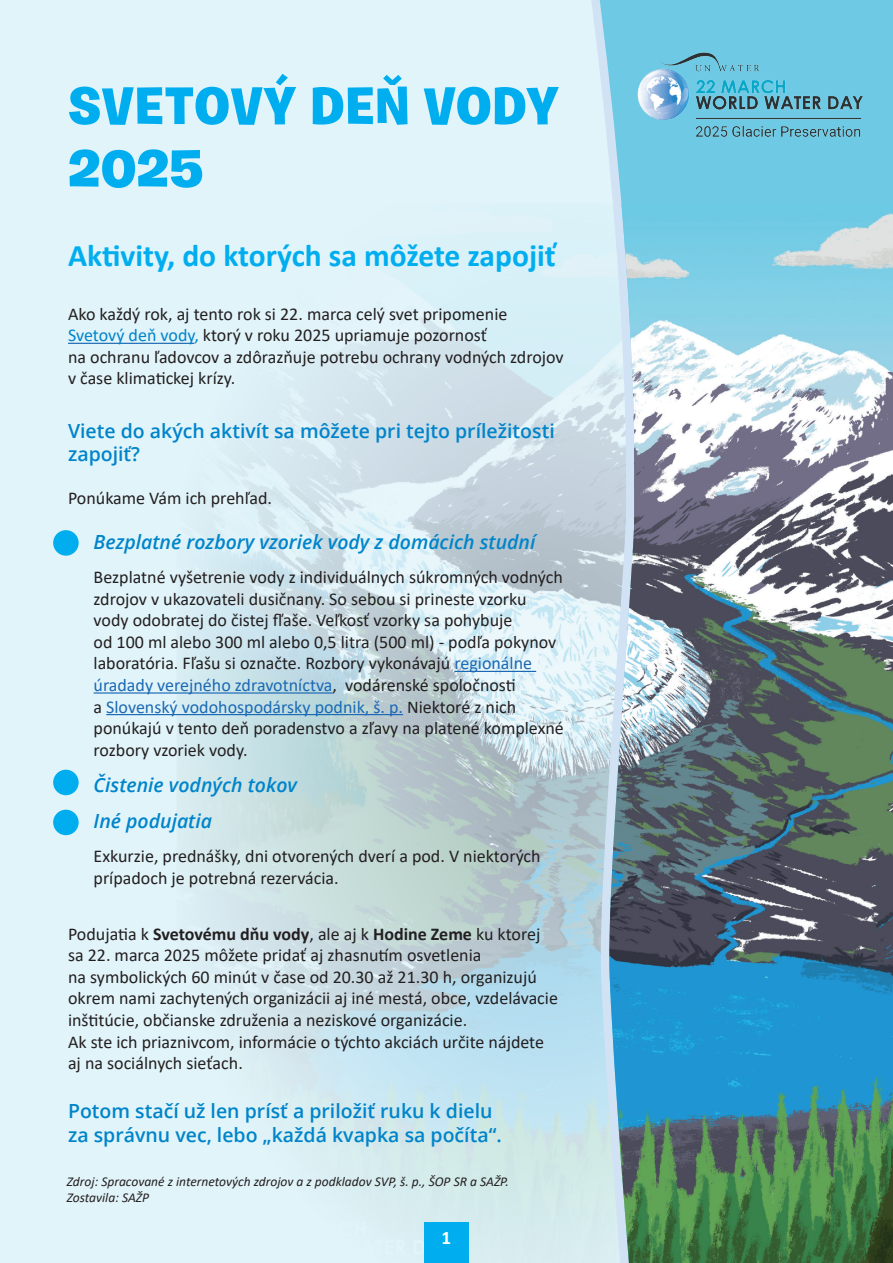
<style>
.page{position:relative;width:893px;height:1263px;background:#fff}
.page>*{position:absolute;margin:0;border:0;box-sizing:border-box;transform-origin:0 0}
.t1{font:900 52.35px/62.7px "Burbank Small";letter-spacing:-.005em;color:#00aeef}
.t2{font:700 31.5px "Calibri";color:#00aeef}
.t3{font:600 19.5px/23.4px "Open Sans";color:#0084ca}
.t4{font:italic 600 19.5px "Open Sans";color:#0084ca}
.t5{font:700 19.2px "Calibri";color:#fff}
.t6{font:18px/21.6px "Calibri";color:#231f20}
.t7{font:italic 13.5px "Calibri";color:#231f20}
.s1{color:#0084ca}
.s2{color:#1b69b4}
.s3{font-weight:700}
</style>
<div class="page">
<div style="left:0;top:0;width:626px;height:1263px;background:#e1f4fa"></div>
<img style="left:120px;top:287px;width:444px;height:968px">
<svg style="left:564px;top:291px;width:9px;height:958px"></svg>
<svg style="left:573px;top:0;width:320px;height:1251px"></svg>
<img style="left:608px;top:204px;width:285px;height:1059px">
<img style="left:631px;top:43px;width:245px;height:108px">
<div style="left:424px;top:1222px;width:45px;height:41px;background:#00aeef"></div>
<div style="left:53px;top:530px;width:26px;height:26px;background:#00aeef;border-radius:50%"></div>
<div style="left:53px;top:770px;width:26px;height:25px;background:#00aeef;border-radius:50%"></div>
<div style="left:53px;top:810px;width:26px;height:25px;background:#00aeef;border-radius:50%"></div>
<hr style="left:68px;top:343px;width:126px;height:1px;background:#1b69b4">
<hr style="left:454px;top:671px;width:82px;height:1px;background:#1b69b4">
<hr style="left:94px;top:692px;width:239px;height:2px;background:#1b69b4">
<hr style="left:106px;top:714px;width:297px;height:1px;background:#1b69b4">
<p class="t1" style="left:68px;top:75px;width:494px">SVETOVÝ DEŇ VODY<br>2025</p>
<p class="t2" style="left:68px;top:233px;width:490px">Aktivity, do ktorých sa môžete zapojiť</p>
<p class="t6" style="left:68px;top:302px;width:497px">Ako každý rok, aj tento rok si 22. marca celý svet pripomenie <span class="s1">Svetový deň vody,</span> ktorý v roku 2025 upriamuje pozornosť<br>na ochranu ľadovcov a zdôrazňuje potrebu ochrany vodných zdrojov v čase klimatickej krízy.</p>
<p class="t3" style="left:68px;top:418px;width:488px">Viete do akých aktivít sa môžete pri tejto príležitosti zapojiť?</p>
<p class="t6" style="left:68px;top:487px;width:206px">Ponúkame Vám ich prehľad.</p>
<p class="t4" style="left:94px;top:528px;width:443px">Bezplatné rozbory vzoriek vody z domácich studní</p>
<p class="t6" style="left:94px;top:566px;width:472px">Bezplatné vyšetrenie vody z individuálnych súkromných vodných zdrojov v ukazovateli dusičnany. So sebou si prineste vzorku vody odobratej do čistej fľaše. Veľkosť vzorky sa pohybuje<br>od 100 ml alebo 300 ml alebo 0,5 litra (500 ml) - podľa pokynov laboratória. Fľašu si označte. Rozbory vykonávajú <span class="s2">regionálne úradady verejného zdravotníctva</span>, vodárenské spoločnosti<br>a <span class="s2">Slovenský vodohospodársky podnik, š. p.</span> Niektoré z nich ponúkajú v tento deň poradenstvo a zľavy na platené komplexné rozbory vzoriek vody.</p>
<p class="t4" style="left:94px;top:771px;width:205px">Čistenie vodných tokov</p>
<p class="t4" style="left:94px;top:808px;width:120px">Iné podujatia</p>
<p class="t6" style="left:94px;top:845px;width:449px">Exkurzie, prednášky, dni otvorených dverí a pod. V niektorých prípadoch je potrebná rezervácia.</p>
<p class="t6" style="left:68px;top:922px;width:491px">Podujatia k <span class="s3">Svetovému dňu vody</span>, ale aj k <span class="s3">Hodine Zeme</span> ku ktorej sa 22. marca 2025 môžete pridať aj zhasnutím osvetlenia<br>na symbolických 60 minút v čase od 20.30 až 21.30 h, organizujú okrem nami zachytených organizácii aj iné mestá, obce, vzdelávacie inštitúcie, občianske združenia a neziskové organizácie.<br>Ak ste ich priaznivcom, informácie o týchto akciách určite nájdete aj na sociálnych sieťach.</p>
<p class="t3" style="left:68px;top:1099px;width:435px">Potom stačí už len prísť a priložiť ruku k dielu za správnu vec, lebo „každá kvapka sa počíta“.</p>
<p class="t7" style="left:67px;top:1172px;width:444px">Zdroj: Spracované z internetových zdrojov a z podkladov SVP, š. p., ŠOP SR a SAŽP.</p>
<p class="t7" style="left:67px;top:1188px;width:84px">Zostavila: SAŽP</p>
<p class="t5" style="left:442px;top:1224px;width:11px">1</p>
</div>
